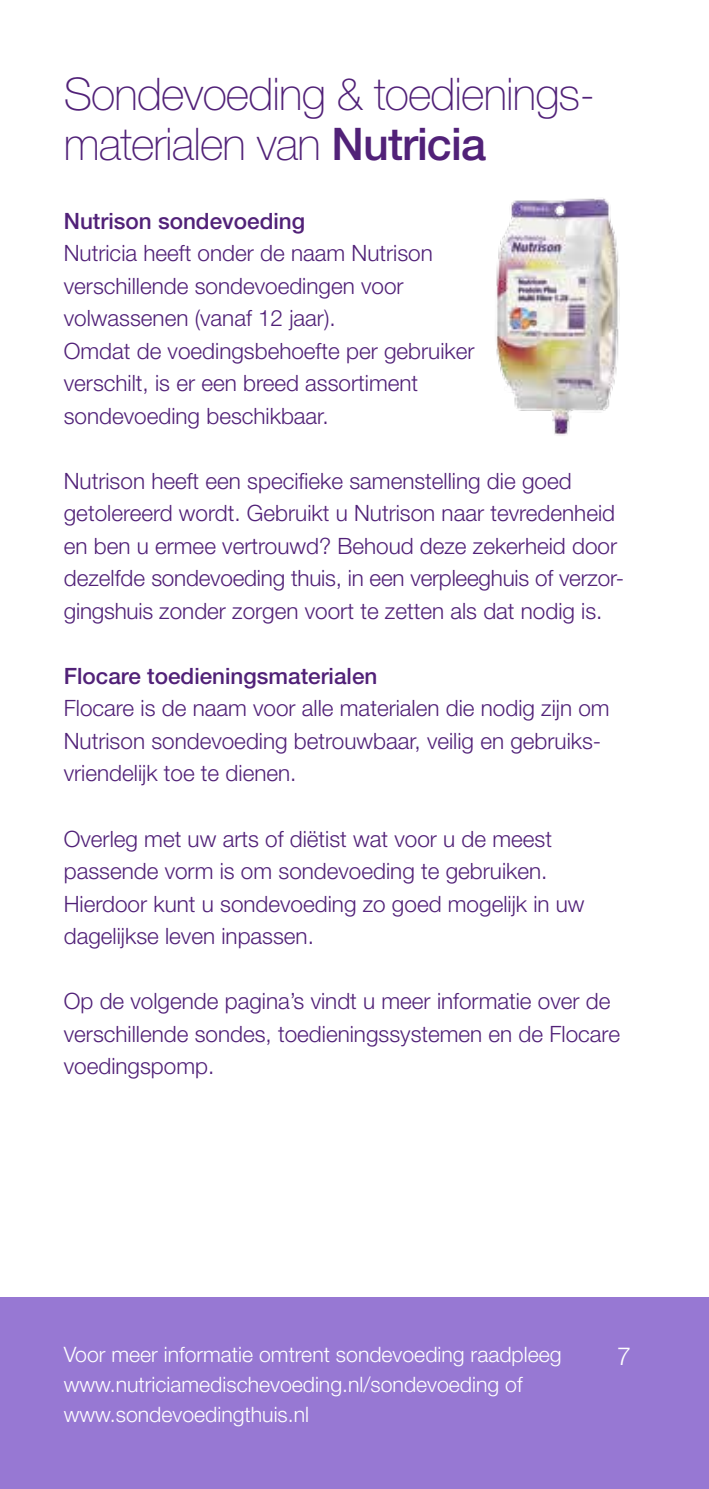
<style>
.page{position:relative;width:709px;height:1489px;background:#fff}
.page>*{position:absolute;margin:0;border:0;box-sizing:border-box;transform-origin:0 0}
.t1{font:100 45px/50px "Helvetica Neue LT Std";letter-spacing:-.02em;color:#512178}
.t2{font:300 25px "Helvetica Neue LT Std";color:#fff}
.t3{font:300 22.5px/32.5px "Helvetica Neue LT Std";color:#512178}
.t4{font:500 22.5px "Helvetica Neue LT Std";color:#512178}
.t5{font:300 21.25px/30px "Helvetica Neue LT Std";color:#fff}
.s1{font-weight:500}
</style>
<div class="page">
<div style="left:0;top:1297px;width:709px;height:191px;background:#9778d3"></div>
<img style="left:496px;top:198px;width:124px;height:238px">
<h1 class="t1" style="left:64px;top:69px;width:533px">Sondevoeding &amp; toedienings&shy;materialen van <span class="s1">Nutricia</span></h1>
<p class="t4" style="left:64px;top:207px;width:243px">Nutrison sondevoeding</p>
<p class="t3" style="left:64px;top:236px;width:412px">Nutricia heeft onder de naam Nutrison verschillende sondevoedingen voor volwassenen (vanaf 12 jaar).<br>Omdat de voedingsbehoefte per gebruiker verschilt, is er een breed assortiment sondevoeding beschikbaar.</p>
<p class="t3" style="left:64px;top:464px;width:561px">Nutrison heeft een specifieke samenstelling die goed getolereerd wordt. Gebruikt u Nutrison naar tevredenheid en ben u ermee vertrouwd? Behoud deze zekerheid door dezelfde sondevoeding thuis, in een verpleeghuis of verzor&shy;gingshuis zonder zorgen voort te zetten als dat nodig is.</p>
<p class="t4" style="left:64px;top:662px;width:315px">Flocare toedieningsmaterialen</p>
<p class="t3" style="left:64px;top:691px;width:547px">Flocare is de naam voor alle materialen die nodig zijn om<br>Nutrison sondevoeding betrouwbaar, veilig en gebruiks&shy;vriendelijk toe te dienen.</p>
<p class="t3" style="left:64px;top:821px;width:522px">Overleg met uw arts of diëtist wat voor u de meest passende vorm is om sondevoeding te gebruiken.<br>Hierdoor kunt u sondevoeding zo goed mogelijk in uw dagelijkse leven inpassen.</p>
<p class="t3" style="left:64px;top:984px;width:557px">Op de volgende pagina’s vindt u meer informatie over de verschillende sondes, toedieningssystemen en de Flocare voedingspomp.</p>
<p class="t5" style="left:64px;top:1339px;width:499px">Voor meer informatie omtrent sondevoeding raadpleeg www.nutriciamedischevoeding.nl/sondevoeding of www.sondevoedingthuis.nl</p>
<p class="t2" style="left:617px;top:1340px;width:15px">7</p>
</div>
